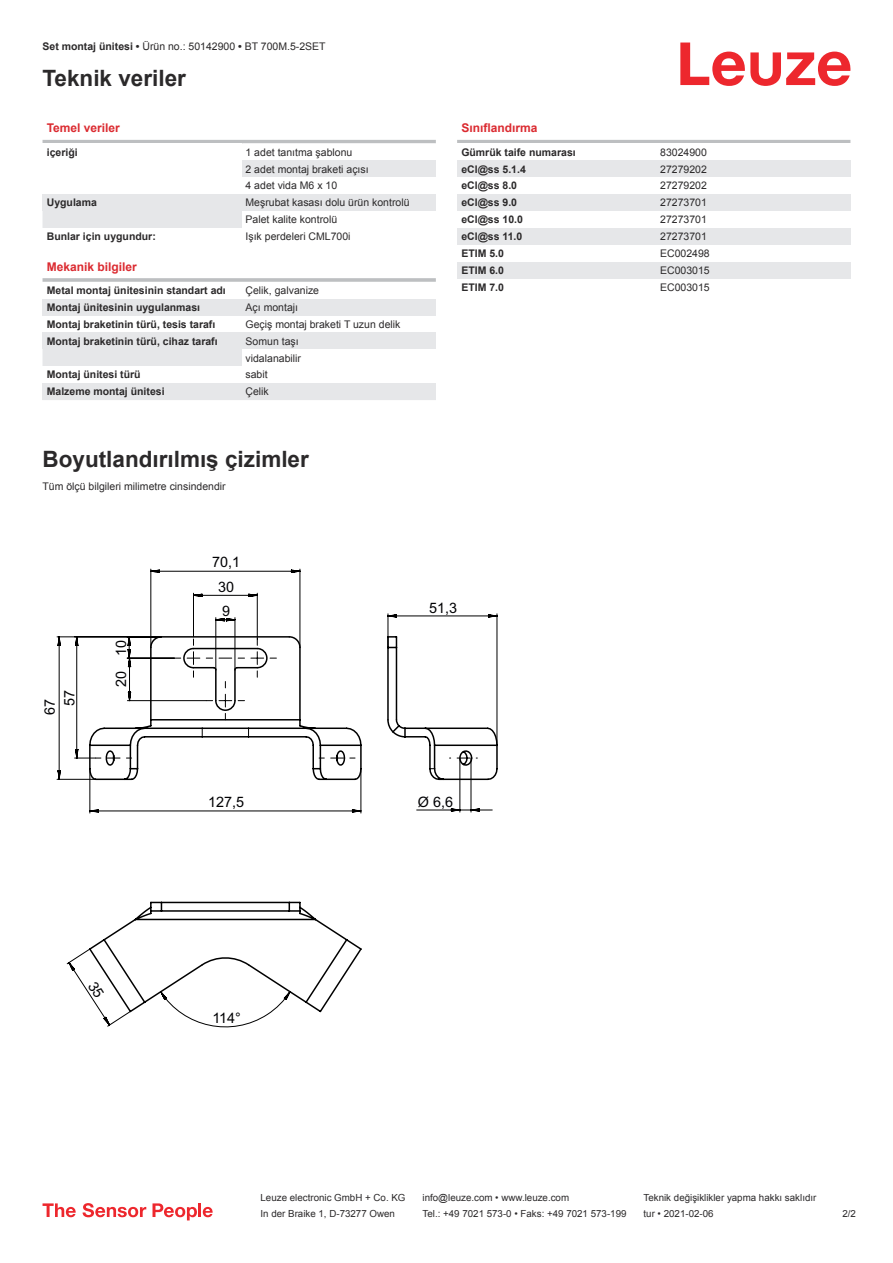
<style>
.page{position:relative;width:893px;height:1263px;background:#fff}
.page>*{position:absolute;margin:0;border:0;box-sizing:border-box;transform-origin:0 0}
.t1{font:700 22.5px "Arial";color:#2b292a}
.t2{font:14.4px/23.9px "Arial";color:#010103}
.t3{font:700 12px "Arial";color:#db2a30}
.t4{font:10.5px/17px "Arial";color:#2b292a}
.t5{font:700 10.5px "Arial";color:#2b292a}
.t6{font:9.75px "Arial";color:#2b292a}
.s1{font-weight:700}
</style>
<div class="page">
<svg style="left:680px;top:43px;width:170px;height:43px"></svg>
<svg style="left:43px;top:211px;width:199px;height:155px;fill:#e6e7e9"></svg>
<hr style="left:43px;top:140px;width:393px;height:3px;background:#bdbfc1">
<svg style="left:242px;top:143px;width:194px;height:1px"></svg>
<div style="left:242px;top:160px;width:194px;height:17px;background:#e6e7e9"></div>
<div style="left:43px;top:194px;width:199px;height:17px;background:#e6e7e9"></div>
<div style="left:242px;top:194px;width:194px;height:17px;background:#e6e7e9"></div>
<div style="left:43px;top:228px;width:199px;height:17px;background:#fff"></div>
<div style="left:43px;top:262px;width:393px;height:18px;background:#fff"></div>
<hr style="left:43px;top:278px;width:393px;height:4px;background:#c6c8ca">
<div style="left:43px;top:282px;width:199px;height:17px;background:#fff"></div>
<div style="left:43px;top:299px;width:199px;height:17px;background:#e6e7e9"></div>
<div style="left:242px;top:299px;width:194px;height:17px;background:#e6e7e9"></div>
<div style="left:43px;top:316px;width:199px;height:16px;background:#fff"></div>
<div style="left:43px;top:332px;width:199px;height:17px;background:#e6e7e9"></div>
<div style="left:242px;top:332px;width:194px;height:17px;background:#e6e7e9"></div>
<div style="left:43px;top:383px;width:199px;height:17px;background:#e6e7e9"></div>
<div style="left:242px;top:383px;width:194px;height:17px;background:#e6e7e9"></div>
<hr style="left:457px;top:140px;width:393px;height:3px;background:#bdbfc1">
<div style="left:457px;top:160px;width:200px;height:17px;background:#e6e7e9"></div>
<div style="left:657px;top:160px;width:193px;height:17px;background:#e6e7e9"></div>
<div style="left:457px;top:194px;width:200px;height:17px;background:#e6e7e9"></div>
<div style="left:657px;top:194px;width:193px;height:17px;background:#e6e7e9"></div>
<div style="left:457px;top:228px;width:200px;height:17px;background:#e6e7e9"></div>
<div style="left:657px;top:228px;width:193px;height:17px;background:#e6e7e9"></div>
<div style="left:457px;top:262px;width:200px;height:17px;background:#e6e7e9"></div>
<div style="left:657px;top:262px;width:193px;height:17px;background:#e6e7e9"></div>
<svg style="left:43px;top:1203px;width:33px;height:14px"></svg>
<svg style="left:83px;top:1203px;width:63px;height:14px"></svg>
<svg style="left:153px;top:1203px;width:44px;height:17px"></svg>
<hr style="left:198px;top:1203px;width:3px;height:14px;background:#ed272d">
<svg style="left:203px;top:1207px;width:10px;height:10px"></svg>
<svg style="left:56px;top:613px;width:442px;height:167px"></svg>
<svg style="left:66px;top:568px;width:427px;height:459px"></svg>
<svg style="left:89px;top:592px;width:389px;height:222px"></svg>
<svg style="left:160px;top:991px;width:131px;height:36px"></svg>
<svg style="left:88px;top:980px;width:16px;height:19px"></svg>
<p class="t4" style="left:43px;top:39px;width:285px"><span class="s1">Set montaj ünitesi •</span> Ürün no.: 50142900 <span class="s1">•</span> BT 700M.5-2SET</p>
<h1 class="t1" style="left:43px;top:70px;width:145px">Teknik veriler</h1>
<p class="t3" style="left:47px;top:123px;width:75px">Temel veriler</p>
<p class="t5" style="left:47px;top:145px;width:32px">içeriği</p>
<p class="t4" style="left:246px;top:143px;width:125px">1 adet tanıtma şablonu<br>2 adet montaj braketi açısı<br>4 adet vida M6 x 10</p>
<p class="t5" style="left:47px;top:199px;width:52px">Uygulama</p>
<p class="t4" style="left:246px;top:194px;width:165px">Meşrubat kasası dolu ürün kontrolü<br>Palet kalite kontrolü</p>
<p class="t5" style="left:47px;top:229px;width:111px">Bunlar için uygundur:</p>
<p class="t4" style="left:246px;top:228px;width:107px">Işık perdeleri CML700i</p>
<p class="t3" style="left:47px;top:262px;width:92px">Mekanik bilgiler</p>
<p class="t5" style="left:47px;top:283px;width:181px">Metal montaj ünitesinin standart adı</p>
<p class="t4" style="left:246px;top:282px;width:75px">Çelik, galvanize</p>
<p class="t5" style="left:47px;top:300px;width:155px">Montaj ünitesinin uygulanması</p>
<p class="t4" style="left:246px;top:299px;width:54px">Açı montajı</p>
<p class="t5" style="left:47px;top:317px;width:170px">Montaj braketinin türü, tesis tarafı</p>
<p class="t4" style="left:246px;top:316px;width:156px">Geçiş montaj braketi T uzun delik</p>
<p class="t5" style="left:47px;top:334px;width:172px">Montaj braketinin türü, cihaz tarafı</p>
<p class="t4" style="left:246px;top:332px;width:57px">Somun taşı vidalanabilir</p>
<p class="t5" style="left:47px;top:371px;width:95px">Montaj ünitesi türü</p>
<p class="t4" style="left:246px;top:366px;width:24px">sabit</p>
<p class="t5" style="left:47px;top:388px;width:119px">Malzeme montaj ünitesi</p>
<p class="t4" style="left:246px;top:384px;width:25px">Çelik</p>
<h1 class="t1" style="left:43px;top:444px;width:268px">Boyutlandırılmış çizimler</h1>
<p class="t4" style="left:43px;top:478px;width:185px">Tüm ölçü bilgileri milimetre cinsindendir</p>
<p class="t3" style="left:461px;top:120px;width:78px">Sınıflandırma</p>
<p class="t5" style="left:461px;top:145px;width:116px">Gümrük taife numarası</p>
<p class="t4" style="left:660px;top:144px;width:48px">83024900</p>
<p class="t5" style="left:461px;top:165px;width:66px">eCl@ss 5.1.4</p>
<p class="t4" style="left:660px;top:161px;width:48px">27279202</p>
<p class="t5" style="left:461px;top:182px;width:57px">eCl@ss 8.0</p>
<p class="t4" style="left:660px;top:178px;width:48px">27279202</p>
<p class="t5" style="left:461px;top:199px;width:57px">eCl@ss 9.0</p>
<p class="t4" style="left:660px;top:195px;width:48px">27273701</p>
<p class="t5" style="left:461px;top:216px;width:63px">eCl@ss 10.0</p>
<p class="t4" style="left:660px;top:212px;width:48px">27273701</p>
<p class="t5" style="left:461px;top:233px;width:63px">eCl@ss 11.0</p>
<p class="t4" style="left:660px;top:229px;width:48px">27273701</p>
<p class="t5" style="left:461px;top:249px;width:44px">ETIM 5.0</p>
<p class="t4" style="left:660px;top:245px;width:51px">EC002498</p>
<p class="t5" style="left:461px;top:266px;width:44px">ETIM 6.0</p>
<p class="t4" style="left:660px;top:262px;width:51px">EC003015</p>
<p class="t5" style="left:461px;top:283px;width:44px">ETIM 7.0</p>
<p class="t4" style="left:660px;top:279px;width:51px">EC003015</p>
<h2 class="t2" style="left:41px;top:715px;width:26px;line-height:19.5px;text-align:center;rotate:-90deg">67<br>57</h2>
<h2 class="t2" style="left:110px;top:687px;width:48px;rotate:-90deg">20 10</h2>
<h2 class="t2" style="left:212px;top:551px;width:30px">70,1</h2>
<h2 class="t2" style="left:218px;top:575px;width:18px">30<br>9</h2>
<h2 class="t2" style="left:429px;top:596px;width:30px">51,3</h2>
<h2 class="t2" style="left:208px;top:790px;width:38px">127,5</h2>
<h2 class="t2" style="left:418px;top:790px;width:37px">Ø 6,6</h2>
<h2 class="t2" style="left:212px;top:1006px;width:30px">114°</h2>
<p class="t6" style="left:261px;top:1191px;width:146px">Leuze electronic GmbH + Co. KG</p>
<p class="t6" style="left:423px;top:1191px;width:148px">info@leuze.com • www.leuze.com</p>
<p class="t6" style="left:644px;top:1191px;width:174px">Teknik değişiklikler yapma hakkı saklıdır</p>
<p class="t6" style="left:261px;top:1207px;width:136px">In der Braike 1, D-73277 Owen</p>
<p class="t6" style="left:423px;top:1207px;width:205px">Tel.: +49 7021 573-0 • Faks: +49 7021 573-199</p>
<p class="t6" style="left:644px;top:1207px;width:72px">tur • 2021-02-06</p>
<p class="t6" style="left:842px;top:1210px;width:15px">2 /2</p>
</div>
